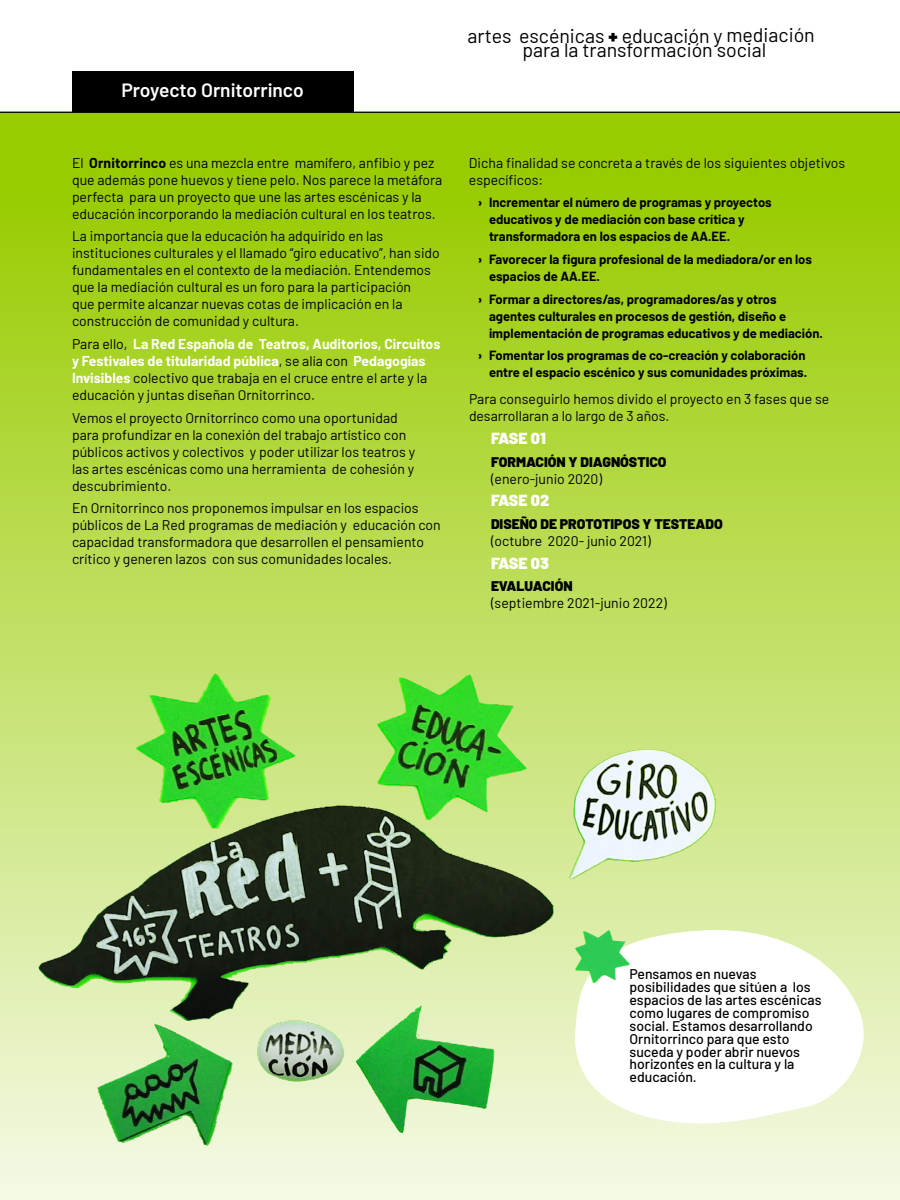
<style>
.page{position:relative;width:900px;height:1200px;background:#fff}
.page>*{position:absolute;margin:0;border:0;box-sizing:border-box;transform-origin:0 0}
.t1{font:19.6px/14.3px "Barlow";color:#000;text-align:center}
.t2{font:600 19.2px "Barlow";color:#fff}
.t3{font:900 16px "Barlow";letter-spacing:-.025em;color:#fff}
.t4{font:14px/17px "Barlow";color:#000}
.t5{font:500 14px/13px "Barlow";color:#000}
.t6{font:900 14px "Barlow";color:#000}
.t7{font:700 13px/17px "Barlow";color:#000}
.s1{font-weight:700}
.s2{font-weight:700;color:#fff}
.s3{font-weight:900}
</style>
<div class="page">
<div style="left:0;top:112px;width:900px;height:1088px;background:linear-gradient(to bottom,#93c900,#f4f9e5)"></div>
<hr style="left:0;top:112px;width:900px;height:1px;background:#000">
<div style="left:72px;top:72px;width:281px;height:40px;background:#000"></div>
<img style="left:28px;top:655px;width:700px;height:510px">
<svg style="left:572px;top:925px;width:305px;height:206px"></svg>
<img style="left:575px;top:930px;width:54px;height:53px">
<h2 class="t2" style="left:122px;top:76px;width:184px">Proyecto Ornitorrinco</h2>
<p class="t4" style="left:72px;top:153px;width:372px">El <span class="s1">Ornitorrinco</span> es una mezcla entre mamífero, anfibio y pez que además pone huevos y tiene pelo. Nos parece la metáfora perfecta para un proyecto que une las artes escénicas y la educación incorporando la mediación cultural en los teatros.</p>
<p class="t4" style="left:72px;top:227px;width:369px">La importancia que la educación ha adquirido en las instituciones culturales y el llamado “giro educativo”, han sido fundamentales en el contexto de la mediación. Entendemos que la mediación cultural es un foro para la participación<br>que permite alcanzar nuevas cotas de implicación en la construcción de comunidad y cultura.</p>
<p class="t4" style="left:72px;top:334px;width:370px">Para ello, <span class="s2">La Red Española de Teatros, Auditorios, Circuitos y Festivales de titularidad pública</span>, se alía con <span class="s2">Pedagogías Invisibles</span> colectivo que trabaja en el cruce entre el arte y la educación y juntas diseñan Ornitorrinco.</p>
<p class="t4" style="left:72px;top:408px;width:345px">Vemos el proyecto Ornitorrinco como una oportunidad para profundizar en la conexión del trabajo artístico con públicos activos y colectivos y poder utilizar los teatros y las artes escénicas como una herramienta de cohesión y descubrimiento.</p>
<p class="t4" style="left:72px;top:499px;width:370px">En Ornitorrinco nos proponemos impulsar en los espacios públicos de La Red programas de mediación y educación con capacidad transformadora que desarrollen el pensamiento crítico y generen lazos con sus comunidades locales.</p>
<h1 class="t1" style="left:468px;top:27px;width:349px">artes escénicas <span class="s3">+</span> educación y mediación para la transformación social</h1>
<p class="t4" style="left:469px;top:153px;width:378px">Dicha finalidad se concreta a través de los siguientes objetivos específicos:</p>
<p class="t7" style="left:489px;top:193px;width:284px;text-indent:-11px"><span class="s3">›</span> Incrementar el número de programas y proyectos educativos y de mediación con base crítica y transformadora en los espacios de AA.EE.</p>
<p class="t7" style="left:489px;top:250px;width:325px;text-indent:-11px"><span class="s3">›</span> Favorecer la figura profesional de la mediadora/or en los espacios de AA.EE.</p>
<p class="t7" style="left:489px;top:290px;width:335px;text-indent:-11px"><span class="s3">›</span> Formar a directores/as, programadores/as y otros agentes culturales en procesos de gestión, diseño e implementación de programas educativos y de mediación.</p>
<p class="t7" style="left:478px;top:346px;width:331px;text-align:right"><span class="s3">›</span> Fomentar los programas de co-creación y colaboración entre el espacio escénico y sus comunidades próximas.</p>
<p class="t4" style="left:469px;top:390px;width:362px">Para conseguirlo hemos divido el proyecto en 3 fases que se desarrollaran a lo largo de 3 años.</p>
<p class="t3" style="left:491px;top:426px;width:56px">FASE 01</p>
<p class="t6" style="left:491px;top:451px;width:177px">FORMACIÓN Y DIAGNÓSTICO</p>
<p class="t4" style="left:491px;top:469px;width:113px">(enero-junio 2020)</p>
<p class="t3" style="left:491px;top:489px;width:60px">FASE 02</p>
<p class="t6" style="left:491px;top:514px;width:233px">DISEÑO DE PROTOTIPOS Y TESTEADO</p>
<p class="t4" style="left:491px;top:531px;width:161px">(octubre 2020- junio 2021)</p>
<p class="t3" style="left:491px;top:551px;width:59px">FASE 03</p>
<p class="t6" style="left:491px;top:576px;width:83px">EVALUACIÓN</p>
<p class="t4" style="left:491px;top:594px;width:177px">(septiembre 2021-junio 2022)</p>
<p class="t5" style="left:630px;top:966px;width:193px">Pensamos en nuevas posibilidades que sitúen a los espacios de las artes escénicas como lugares de compromiso social. Estamos desarrollando<br>Ornitorrinco para que esto suceda y poder abrir nuevos horizontes en la cultura y la educación.</p>
</div>
